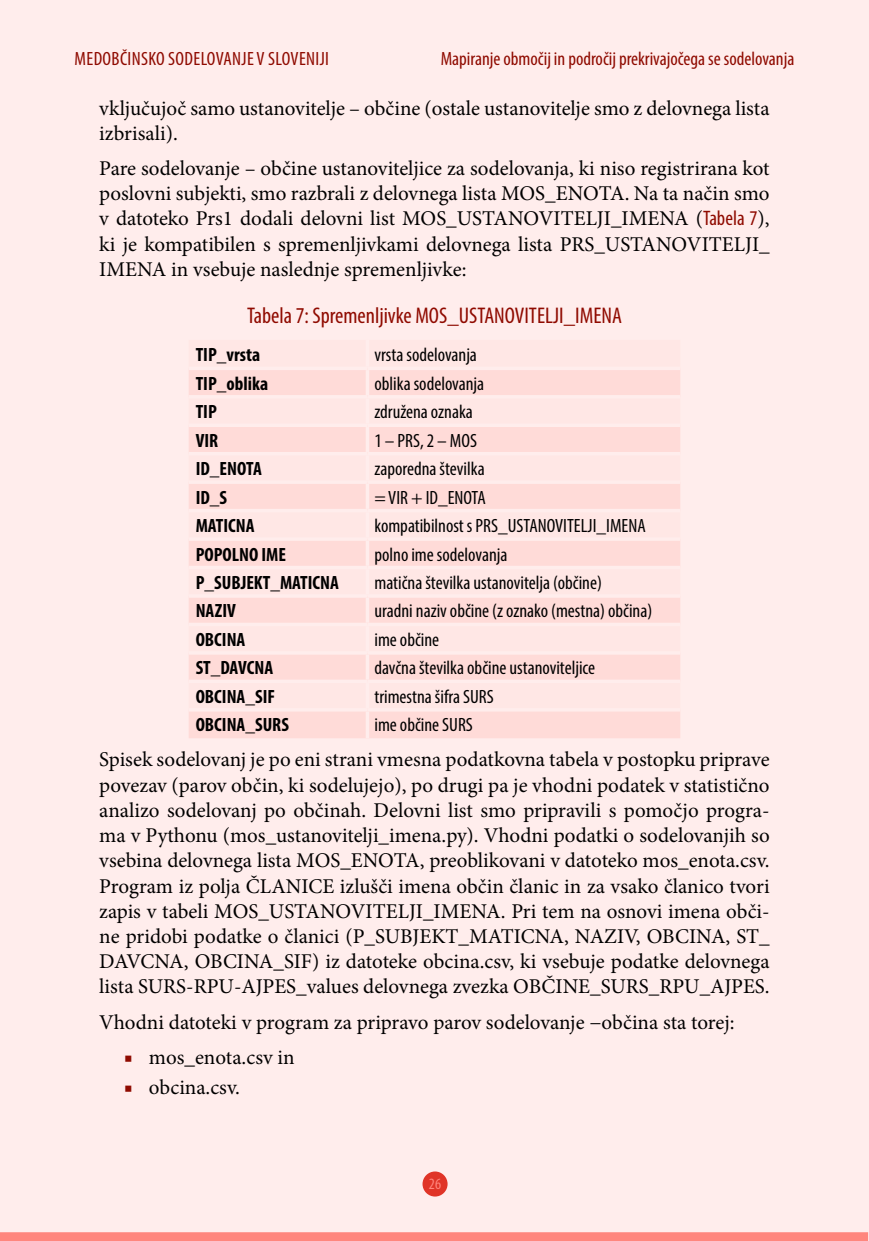
<style>
.page{position:relative;width:869px;height:1241px;background:#fff}
.page>*{position:absolute;margin:0;border:0;box-sizing:border-box;transform-origin:0 0}
.tabela_naslov{font:condensed 22.75px "Myriad Pro";color:#8f0a00}
.TELO{font:21px/25.2px "Minion Pro";color:#000;text-align:justify}
.t1{font:condensed 19.25px "Myriad Pro";color:#000}
.t2{font:700 condensed 19.25px "Myriad Pro";color:#000}
.t3{font:condensed 19.25px "Myriad Pro";color:#8f0a00}
.t4{font:condensed 19.25px "Myriad Pro";letter-spacing:.02em;color:#8f0a00}
.t5{font:condensed 15.75px "Myriad Pro";color:#ff867d}
.s1{font-family:"Myriad Pro";font-stretch:condensed;color:#8f0a00}
.s2{color:#8f0a00}
</style>
<div class="page">
<div style="left:0;top:0;width:868px;height:1240px;background:#ffedec"></div>
<div style="left:422px;top:1171px;width:25px;height:25px;background:#e03427;border-radius:50%"></div>
<div style="left:0;top:1231px;width:867px;height:9px;background:#ff867d"></div>
<svg style="left:189px;top:370px;width:491px;height:368px;fill:#ffdbd8"></svg>
<svg style="left:365px;top:370px;width:4px;height:25px"></svg>
<hr style="left:189px;top:395px;width:178px;height:3px;background:#ffedec">
<hr style="left:367px;top:395px;width:313px;height:3px;background:#ffedec">
<hr style="left:365px;top:398px;width:4px;height:25px;background:#ffedec">
<hr style="left:189px;top:423px;width:178px;height:4px;background:#ffedec">
<hr style="left:367px;top:423px;width:313px;height:4px;background:#ffedec">
<svg style="left:365px;top:427px;width:4px;height:25px"></svg>
<hr style="left:189px;top:452px;width:178px;height:3px;background:#ffedec">
<hr style="left:367px;top:452px;width:313px;height:3px;background:#ffedec">
<hr style="left:365px;top:455px;width:4px;height:25px;background:#ffedec">
<hr style="left:189px;top:480px;width:178px;height:4px;background:#ffedec">
<hr style="left:367px;top:480px;width:313px;height:4px;background:#ffedec">
<svg style="left:365px;top:484px;width:4px;height:25px"></svg>
<hr style="left:189px;top:509px;width:178px;height:3px;background:#ffedec">
<hr style="left:367px;top:509px;width:313px;height:3px;background:#ffedec">
<hr style="left:365px;top:512px;width:4px;height:25px;background:#ffedec">
<hr style="left:189px;top:537px;width:178px;height:3px;background:#ffedec">
<hr style="left:367px;top:537px;width:313px;height:3px;background:#ffedec">
<svg style="left:365px;top:540px;width:4px;height:25px"></svg>
<svg style="left:189px;top:565px;width:178px;height:4px"></svg>
<svg style="left:367px;top:565px;width:313px;height:4px"></svg>
<hr style="left:365px;top:569px;width:4px;height:25px;background:#ffedec">
<hr style="left:189px;top:594px;width:178px;height:3px;background:#ffedec">
<hr style="left:367px;top:594px;width:313px;height:3px;background:#ffedec">
<svg style="left:365px;top:597px;width:4px;height:25px"></svg>
<svg style="left:189px;top:622px;width:178px;height:4px"></svg>
<svg style="left:367px;top:622px;width:313px;height:4px"></svg>
<hr style="left:365px;top:626px;width:4px;height:25px;background:#ffedec">
<hr style="left:189px;top:651px;width:178px;height:3px;background:#ffedec">
<hr style="left:367px;top:651px;width:313px;height:3px;background:#ffedec">
<svg style="left:365px;top:654px;width:4px;height:25px"></svg>
<svg style="left:189px;top:679px;width:178px;height:4px"></svg>
<svg style="left:367px;top:679px;width:313px;height:4px"></svg>
<hr style="left:365px;top:683px;width:4px;height:25px;background:#ffedec">
<hr style="left:189px;top:708px;width:178px;height:3px;background:#ffedec">
<hr style="left:367px;top:708px;width:313px;height:3px;background:#ffedec">
<svg style="left:365px;top:711px;width:4px;height:27px"></svg>
<p class="t4" style="left:74px;top:46px;width:256px">MEDOBČINSKO SODELOVANJE V SLOVENIJI</p>
<p class="t3" style="left:440px;top:46px;width:355px">Mapiranje območij in področij prekrivajočega se sodelovanja</p>
<p class="TELO" style="left:99px;top:95px;width:671px">vključujoč samo ustanovitelje – občine (ostale ustanovitelje smo z delovnega lista izbrisali).</p>
<p class="TELO" style="left:99px;top:156px;width:671px">Pare sodelovanje – občine ustanoviteljice za sodelovanja, ki niso registrirana kot poslovni subjekti, smo razbrali z delovnega lista MOS_ENOTA. Na ta način smo v datoteko Prs1 dodali delovni list MOS_USTANOVITELJI_IMENA (<span class="s1">Tabela 7</span>), ki je kompatibilen s spremenljivkami delovnega lista PRS_USTANOVITELJI_ IMENA in vsebuje naslednje spremenljivke:</p>
<p class="tabela_naslov" style="left:247px;top:301px;width:376px">Tabela 7: Spremenljivke MOS_USTANOVITELJI_IMENA</p>
<p class="t2" style="left:196px;top:343px;width:66px">TIP_vrsta</p>
<p class="t1" style="left:374px;top:343px;width:104px">vrsta sodelovanja</p>
<p class="t2" style="left:196px;top:371px;width:74px">TIP_oblika</p>
<p class="t1" style="left:374px;top:372px;width:111px">oblika sodelovanja</p>
<p class="t2" style="left:196px;top:400px;width:23px">TIP</p>
<p class="t1" style="left:374px;top:400px;width:100px">združena oznaka</p>
<p class="t2" style="left:196px;top:428px;width:24px">VIR</p>
<p class="t1" style="left:374px;top:428px;width:104px">1 – PRS, 2 – MOS</p>
<p class="t2" style="left:196px;top:456px;width:68px">ID_ENOTA</p>
<p class="t1" style="left:374px;top:457px;width:112px">zaporedna številka</p>
<p class="t2" style="left:196px;top:485px;width:33px">ID_S</p>
<p class="t1" style="left:374px;top:485px;width:113px">= VIR + ID_ENOTA</p>
<p class="t2" style="left:196px;top:513px;width:60px">MATICNA</p>
<p class="t1" style="left:374px;top:514px;width:273px">kompatibilnost s PRS_USTANOVITELJI_IMENA</p>
<p class="t2" style="left:196px;top:542px;width:92px">POPOLNO IME</p>
<p class="t1" style="left:374px;top:542px;width:134px">polno ime sodelovanja</p>
<p class="t2" style="left:196px;top:570px;width:145px">P_SUBJEKT_MATICNA</p>
<p class="t1" style="left:374px;top:571px;width:229px">matična številka ustanovitelja (občine)</p>
<p class="t2" style="left:196px;top:599px;width:42px">NAZIV</p>
<p class="t1" style="left:374px;top:599px;width:279px">uradni naziv občine (z oznako (mestna) občina)</p>
<p class="t2" style="left:196px;top:627px;width:51px">OBCINA</p>
<p class="t1" style="left:374px;top:627px;width:66px">ime občine</p>
<p class="t2" style="left:196px;top:655px;width:79px">ST_DAVCNA</p>
<p class="t1" style="left:374px;top:656px;width:222px">davčna številka občine ustanoviteljice</p>
<p class="t2" style="left:196px;top:684px;width:81px">OBCINA_SIF</p>
<p class="t1" style="left:374px;top:684px;width:121px">trimestna šifra SURS</p>
<p class="t2" style="left:196px;top:712px;width:95px">OBCINA_SURS</p>
<p class="t1" style="left:374px;top:713px;width:100px">ime občine SURS</p>
<p class="TELO" style="left:99px;top:747px;width:671px">Spisek sodelovanj je po eni strani vmesna podatkovna tabela v postopku priprave povezav (parov občin, ki sodelujejo), po drugi pa je vhodni podatek v statistično analizo sodelovanj po občinah. Delovni list smo pripravili s pomočjo progra&shy;ma v Pythonu (mos_ustanovitelji_imena.py). Vhodni podatki o sodelovanjih so vsebina delovnega lista MOS_ENOTA, preoblikovani v datoteko mos_enota.csv.<br>Program iz polja ČLANICE izlušči imena občin članic in za vsako članico tvori zapis v tabeli MOS_USTANOVITELJI_IMENA. Pri tem na osnovi imena obči&shy;ne pridobi podatke o članici (P_SUBJEKT_MATICNA, NAZIV, OBCINA, ST_ DAVCNA, OBCINA_SIF) iz datoteke obcina.csv, ki vsebuje podatke delovnega lista SURS-RPU-AJPES_values delovnega zvezka OBČINE_SURS_RPU_AJPES.</p>
<p class="TELO" style="left:99px;top:1009px;width:636px">Vhodni datoteki v program za pripravo parov sodelovanje −občina sta torej:</p>
<p class="TELO" style="left:124px;top:1044px;width:172px"><span class="s2">■</span> mos_enota.csv in</p>
<p class="TELO" style="left:124px;top:1074px;width:117px"><span class="s2">■</span> obcina.csv.</p>
<p class="t5" style="left:429px;top:1173px;width:14px">26</p>
</div>
